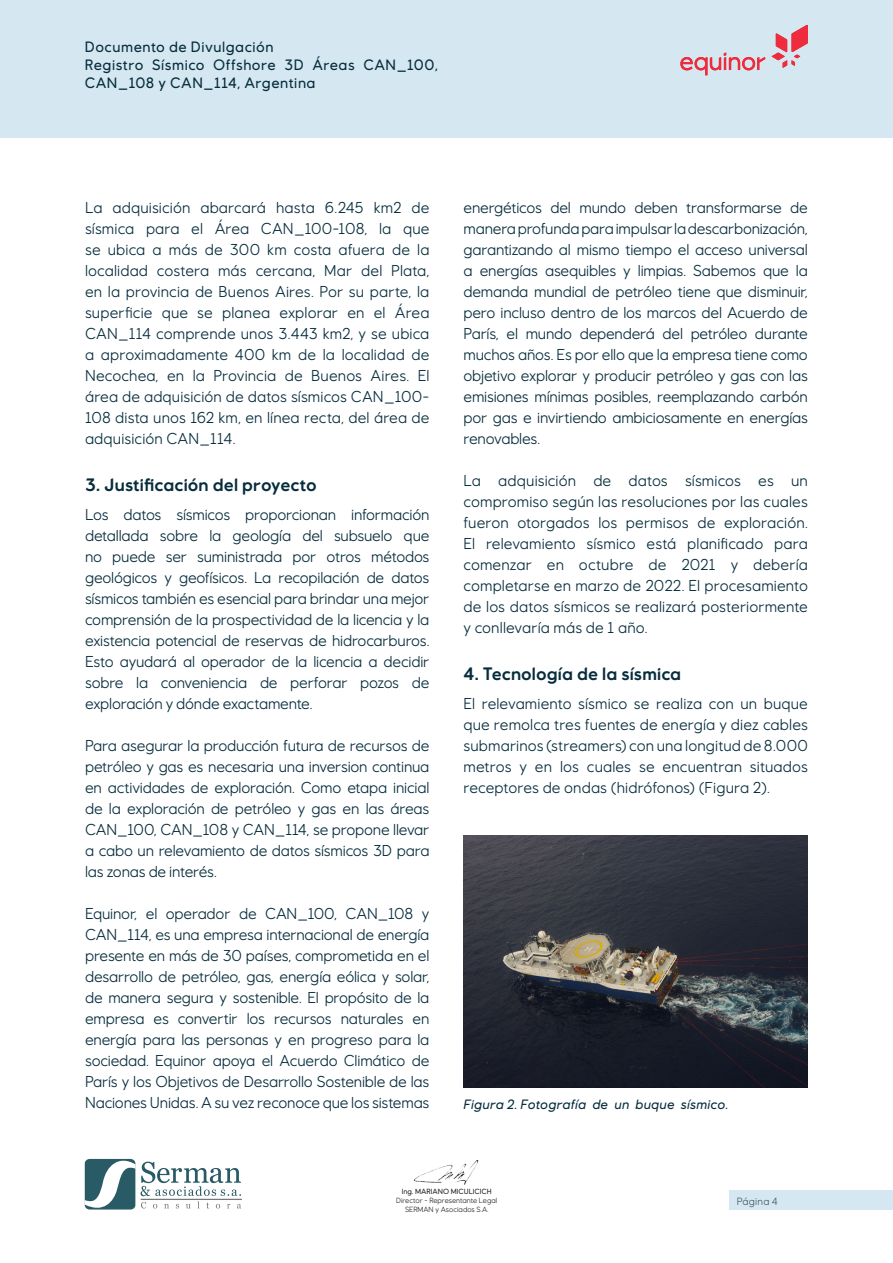
<style>
.page{position:relative;width:893px;height:1263px;background:#fff}
.page>*{position:absolute;margin:0;border:0;box-sizing:border-box;transform-origin:0 0}
.mellomtitler{font:700 18px "Equinor";letter-spacing:.005em;color:#072d3d}
.body_text{font:15.75px/21px "Equinor";letter-spacing:-.01em;color:#072d3d;text-align:justify}
.t1{font:500 15px/18px "Equinor";letter-spacing:.035em;color:#072d3d}
.t2{font:italic 500 13.5px "Equinor";letter-spacing:.015em;color:#072d3d}
.t3{font:10.5px "Equinor";letter-spacing:.025em;color:#435969}
.t4{font:7.5px/9px "Equinor";color:#231f20;text-align:center}
.t5{font:500 7.5px "Equinor";color:#231f20}
</style>
<div class="page">
<div style="left:729px;top:1191px;width:164px;height:19px;background:#d5e8f1"></div>
<hr style="left:141px;top:1199px;width:101px;height:1px;background:#76787b">
<svg style="left:85px;top:1159px;width:156px;height:50px"></svg>
<img style="left:415px;top:1160px;width:63px;height:25px">
<img style="left:463px;top:836px;width:345px;height:252px">
<div style="left:0;top:0;width:893px;height:138px;background:#d5e8f1"></div>
<svg style="left:772px;top:25px;width:36px;height:43px"></svg>
<svg style="left:680px;top:53px;width:85px;height:22px"></svg>
<p class="t1" style="left:85px;top:37px;width:355px">Documento de Divulgación<br>Registro Sísmico Offshore 3D Áreas CAN_100,<br>CAN_108 y CAN_114, Argentina</p>
<p class="body_text" style="left:85px;top:197px;width:346px">La adquisición abarcará hasta 6.245 km2 de sísmica para el Área CAN_100-108, la que se ubica a más de 300 km costa afuera de la localidad costera más cercana, Mar del Plata, en la provincia de Buenos Aires. Por su parte, la superficie que se planea explorar en el Área CAN_114 comprende unos 3.443 km2, y se ubica a aproximadamente 400 km de la localidad de Necochea, en la Provincia de Buenos Aires. El área de adquisición de datos sísmicos CAN_100- 108 dista unos 162 km, en línea recta, del área de adquisición CAN_114.</p>
<p class="mellomtitler" style="left:85px;top:474px;width:233px">3. Justificación del proyecto</p>
<p class="body_text" style="left:85px;top:504px;width:346px">Los datos sísmicos proporcionan información detallada sobre la geología del subsuelo que no puede ser suministrada por otros métodos geológicos y geofísicos. La recopilación de datos sísmicos también es esencial para brindar una mejor comprensión de la prospectividad de la licencia y la existencia potencial de reservas de hidrocarburos.<br>Esto ayudará al operador de la licencia a decidir sobre la conveniencia de perforar pozos de exploración y dónde exactamente.</p>
<p class="body_text" style="left:85px;top:735px;width:346px">Para asegurar la producción futura de recursos de petróleo y gas es necesaria una inversion continua en actividades de exploración. Como etapa inicial de la exploración de petróleo y gas en las áreas CAN_100, CAN_108 y CAN_114, se propone llevar a cabo un relevamiento de datos sísmicos 3D para las zonas de interés.</p>
<p class="body_text" style="left:85px;top:903px;width:346px">Equinor, el operador de CAN_100, CAN_108 y CAN_114, es una empresa internacional de energía presente en más de 30 países, comprometida en el desarrollo de petróleo, gas, energía eólica y solar, de manera segura y sostenible. El propósito de la empresa es convertir los recursos naturales en energía para las personas y en progreso para la sociedad. Equinor apoya el Acuerdo Climático de París y los Objetivos de Desarrollo Sostenible de las Naciones Unidas. A su vez reconoce que los sistemas</p>
<p class="body_text" style="left:463px;top:197px;width:346px">energéticos del mundo deben transformarse de manera profunda para impulsar la descarbonización, garantizando al mismo tiempo el acceso universal a energías asequibles y limpias. Sabemos que la demanda mundial de petróleo tiene que disminuir, pero incluso dentro de los marcos del Acuerdo de París, el mundo dependerá del petróleo durante muchos años. Es por ello que la empresa tiene como objetivo explorar y producir petróleo y gas con las emisiones mínimas posibles, reemplazando carbón por gas e invirtiendo ambiciosamente en energías renovables.</p>
<p class="body_text" style="left:463px;top:470px;width:346px">La adquisición de datos sísmicos es un compromiso según las resoluciones por las cuales fueron otorgados los permisos de exploración.<br>El relevamiento sísmico está planificado para comenzar en octubre de 2021 y debería completarse en marzo de 2022. El procesamiento de los datos sísmicos se realizará posteriormente y conllevaría más de 1 año.</p>
<p class="mellomtitler" style="left:463px;top:663px;width:219px">4. Tecnología de la sísmica</p>
<p class="body_text" style="left:463px;top:693px;width:346px">El relevamiento sísmico se realiza con un buque que remolca tres fuentes de energía y diez cables submarinos (streamers) con una longitud de 8.000 metros y en los cuales se encuentran situados receptores de ondas (hidrófonos) (Figura 2).</p>
<p class="t2" style="left:463px;top:1096px;width:266px">Figura 2. Fotografía de un buque sísmico.</p>
<p class="t5" style="left:402px;top:1187px;width:92px">Ing. MARIANO MICULICICH</p>
<p class="t4" style="left:396px;top:1196px;width:103px">Director - Representante Legal<br>SERMAN y Asociados S.A.</p>
<p class="t3" style="left:737px;top:1195px;width:43px">Página 4</p>
</div>
